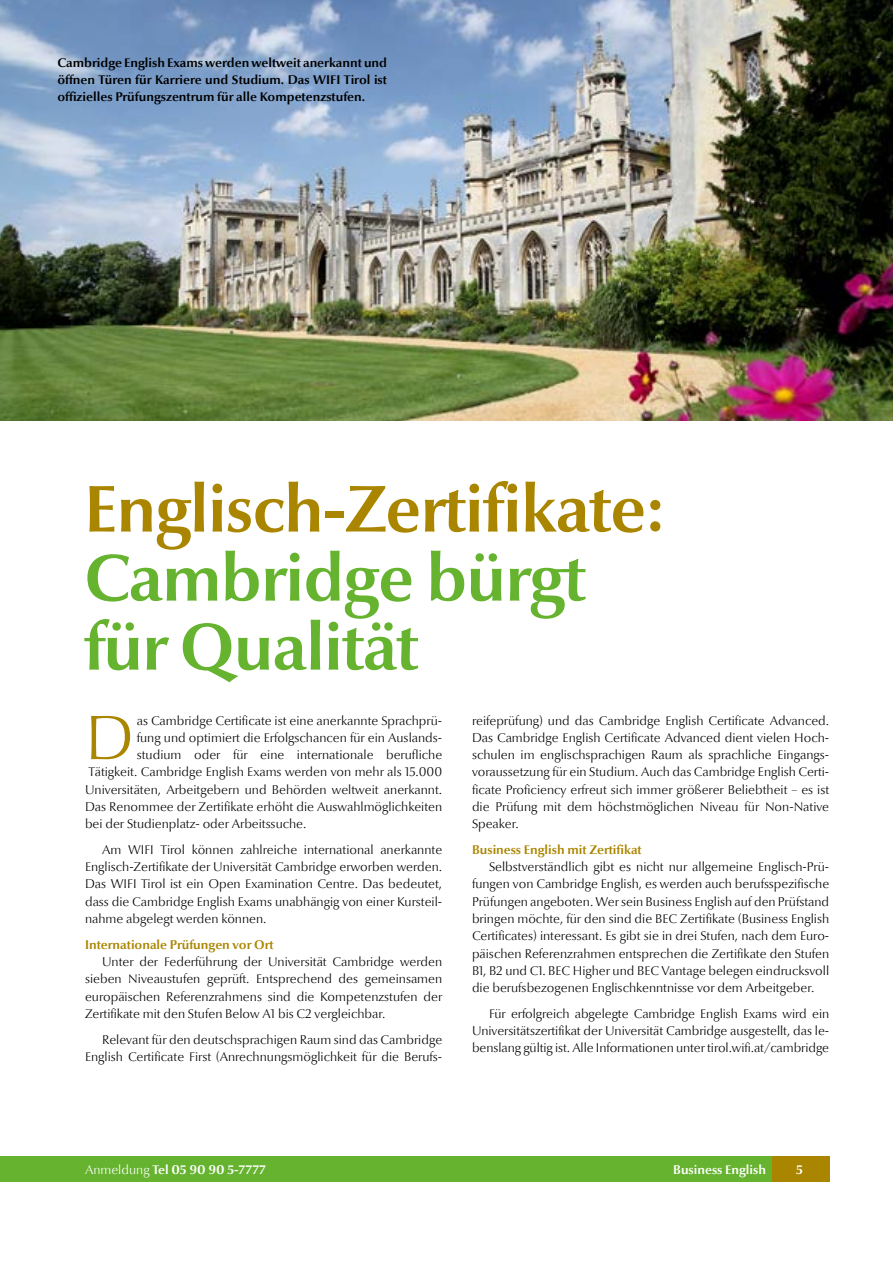
<style>
.page{position:relative;width:893px;height:1263px;background:#fff}
.page>*{position:absolute;margin:0;border:0;box-sizing:border-box;transform-origin:0 0}
.t1{font:700 66.75px/69px "Optima Nova LT";letter-spacing:-.015em;color:#65b32e}
.t2{font:700 66.75px "Optima Nova LT";letter-spacing:-.015em;color:#aa8600}
.t3{font:300 63.3px "Optima Nova LT";color:#aa8600}
.t4{font:300 12.75px/17.2px "Optima Nova LT";color:#000;text-align:justify}
.t5{font:700 12.75px/17.2px "Optima Nova LT";color:#000;text-align:justify}
.t6{font:700 12.75px "Optima Nova LT";color:#aa8600}
.t7{font:700 12.75px "Optima Nova LT";color:#fff}
.s1{font-weight:300}
</style>
<div class="page">
<div style="left:0;top:1156px;width:11px;height:26px;background:#65b32e"></div>
<div style="left:1px;top:1156px;width:771px;height:26px;background:#65b32e"></div>
<div style="left:772px;top:1156px;width:57px;height:26px;background:#aa8600"></div>
<img style="left:1px;top:0;width:892px;height:421px">
<p class="t5" style="left:58px;top:54px;width:331px">Cambridge English Exams werden weltweit anerkannt und öffnen Türen für Karriere und Studium. Das WIFI Tirol ist offizielles Prüfungszentrum für alle Kompetenzstufen.</p>
<h1 class="t2" style="left:84px;top:470px;width:583px">Englisch-Zertifikate:</h1>
<h1 class="t1" style="left:84px;top:545px;width:503px">Cambridge bürgt für Qualität</h1>
<h2 class="t3" style="left:85px;top:701px;width:51px">D</h2>
<p class="t4" style="left:137px;top:712px;width:307px">as Cambridge Certificate ist eine anerkannte Sprachprü-</p>
<p class="t4" style="left:472px;top:712px;width:359px">reifeprüfung) und das Cambridge English Certificate Advanced.<br>Das Cambridge English Certificate Advanced dient vielen Hoch&shy;schulen im englischsprachigen Raum als sprachliche Eingangs&shy;voraussetzung für ein Studium. Auch das Cambridge English Certi&shy;ficate Proficiency erfreut sich immer größerer Beliebtheit – es ist die Prüfung mit dem höchstmöglichen Niveau für Non-Native Speaker.</p>
<p class="t6" style="left:472px;top:842px;width:171px">Business English mit Zertifikat</p>
<p class="t4" style="left:472px;top:858px;width:359px;text-indent:17px">Selbstverständlich gibt es nicht nur allgemeine Englisch-Prü&shy;fungen von Cambridge English, es werden auch berufsspezifische Prüfungen angeboten. Wer sein Business English auf den Prüfstand bringen möchte, für den sind die BEC Zertifikate (Business English Certificates) interessant. Es gibt sie in drei Stufen, nach dem Euro&shy;päischen Referenzrahmen entsprechen die Zertifikate den Stufen B1, B2 und C1. BEC Higher und BEC Vantage belegen eindrucksvoll die berufsbezogenen Englischkenntnisse vor dem Arbeitgeber.</p>
<p class="t4" style="left:472px;top:1005px;width:359px;text-indent:17px">Für erfolgreich abgelegte Cambridge English Exams wird ein Universitätszertifikat der Universität Cambridge ausgestellt, das le&shy;benslang gültig ist. Alle Informationen unter tirol.wifi.at/cambridge</p>
<p class="t4" style="left:137px;top:729px;width:307px">fung und optimiert die Erfolgschancen für ein Auslands-</p>
<p class="t4" style="left:137px;top:746px;width:307px">studium oder für eine internationale berufliche</p>
<p class="t4" style="left:88px;top:764px;width:355px">Tätigkeit. Cambridge English Exams werden von mehr als 15.000</p>
<p class="t4" style="left:85px;top:781px;width:359px">Universitäten, Arbeitgebern und Behörden weltweit anerkannt.</p>
<p class="t4" style="left:85px;top:798px;width:359px">Das Renommee der Zertifikate erhöht die Auswahlmöglichkeiten</p>
<p class="t4" style="left:85px;top:815px;width:223px">bei der Studienplatz- oder Arbeitssuche.</p>
<p class="t4" style="left:85px;top:841px;width:359px;text-indent:17px">Am WIFI Tirol können zahlreiche international anerkannte Englisch-Zertifikate der Universität Cambridge erworben werden.<br>Das WIFI Tirol ist ein Open Examination Centre. Das bedeutet, dass die Cambridge English Exams unabhängig von einer Kursteil&shy;nahme abgelegt werden können.</p>
<p class="t6" style="left:85px;top:937px;width:190px">Internationale Prüfungen vor Ort</p>
<p class="t4" style="left:85px;top:953px;width:359px;text-indent:17px">Unter der Federführung der Universität Cambridge werden sieben Niveaustufen geprüft. Entsprechend des gemeinsamen europäischen Referenzrahmens sind die Kompetenzstufen der Zertifikate mit den Stufen Below A1 bis C2 vergleichbar.</p>
<p class="t4" style="left:85px;top:1031px;width:359px;text-align:right">Relevant für den deutschsprachigen Raum sind das Cambridge<br>English Certificate First (Anrechnungsmöglichkeit für die Berufs-</p>
<p class="t7" style="left:85px;top:1163px;width:183px"><span class="s1">Anmeldung</span> Tel 05 90 90 5-7777</p>
<p class="t7" style="left:673px;top:1162px;width:94px">Business English</p>
<p class="t7" style="left:796px;top:1162px;width:8px">5</p>
</div>
